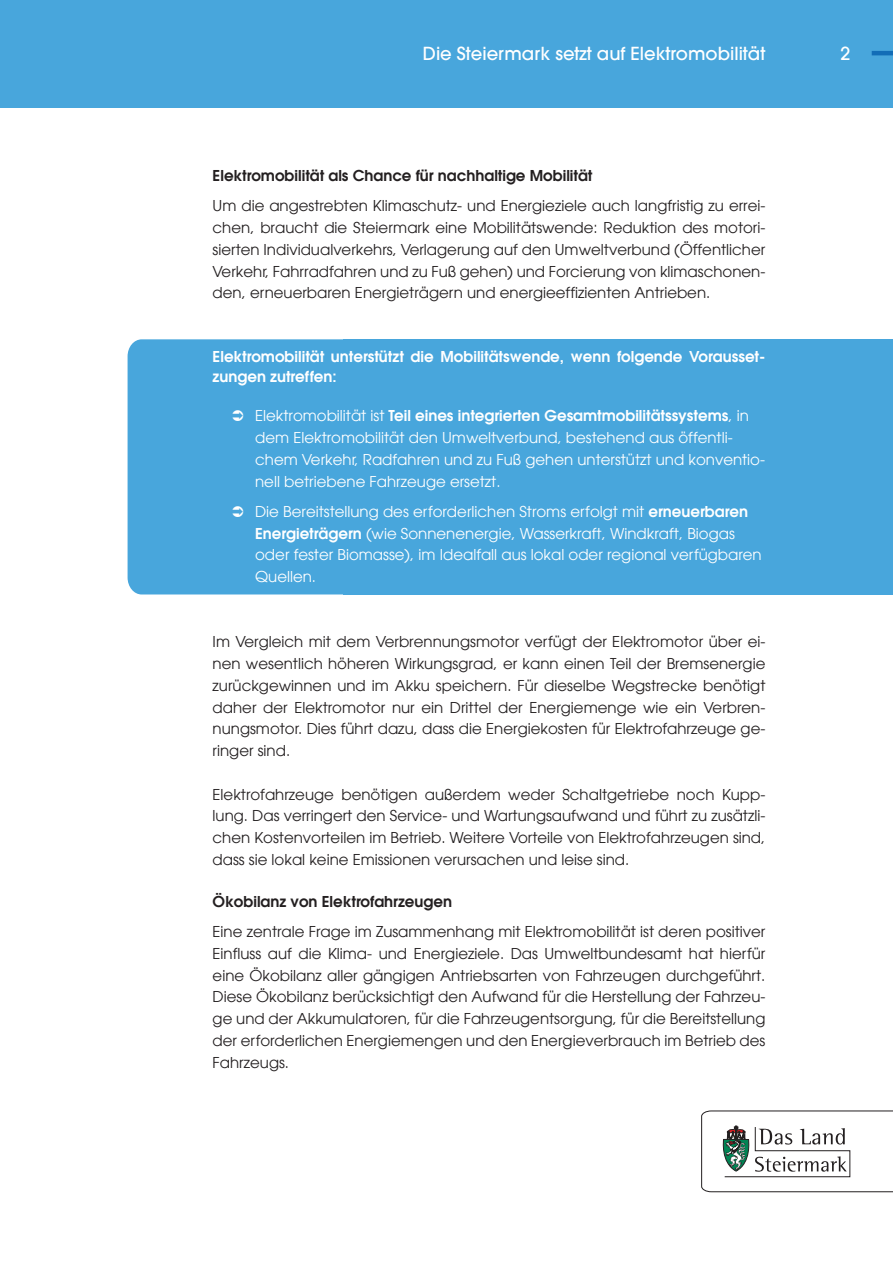
<style>
.page{position:relative;width:893px;height:1263px;background:#fff}
.page>*{position:absolute;margin:0;border:0;box-sizing:border-box;transform-origin:0 0}
.t1{font:500 18px "Avant Garde LT";color:#fff}
.t2{font:15px/21.8px "Avant Garde LT";color:#231f20;text-align:justify}
.t3{font:15px/21.8px "Avant Garde LT";color:#fff}
.t4{font:600 15px/20.2px "Avant Garde LT";color:#fff}
.t5{font:600 15px "Avant Garde LT";color:#231f20}
.s1{font-weight:600}
</style>
<div class="page">
<div style="left:1px;top:0;width:892px;height:107px;background:#48a6dc"></div>
<hr style="left:872px;top:51px;width:21px;height:4px;background:#126db7">
<svg style="left:701px;top:1110px;width:192px;height:82px"></svg>
<div style="left:128px;top:339px;width:215px;height:255px;background:#48a6dc"></div>
<div style="left:343px;top:339px;width:550px;height:255px;background:#48a6dc"></div>
<svg style="left:233px;top:410px;width:10px;height:11px"></svg>
<svg style="left:233px;top:506px;width:10px;height:11px"></svg>
<p class="t1" style="left:423px;top:42px;width:344px">Die Steiermark setzt auf Elektromobilität</p>
<p class="t1" style="left:840px;top:42px;width:11px">2</p>
<p class="t5" style="left:213px;top:166px;width:381px">Elektromobilität als Chance für nachhaltige Mobilität</p>
<p class="t2" style="left:213px;top:195px;width:554px">Um die angestrebten Klimaschutz- und Energieziele auch langfristig zu errei&shy;chen, braucht die Steiermark eine Mobilitätswende: Reduktion des motori&shy;sierten Individualverkehrs, Verlagerung auf den Umweltverbund (Öffentlicher Verkehr, Fahrradfahren und zu Fuß gehen) und Forcierung von klimaschonen&shy;den, erneuerbaren Energieträgern und energieeffizienten Antrieben.</p>
<p class="t4" style="left:213px;top:346px;width:554px">Elektromobilität unterstützt die Mobilitätswende, wenn folgende Vorausset&shy;zungen zutreffen:</p>
<p class="t3" style="left:255px;top:405px;width:511px">Elektromobilität ist <span class="s1">Teil eines integrierten Gesamtmobilitätssystems</span>, in dem Elektromobilität den Umweltverbund, bestehend aus öffentli&shy;chem Verkehr, Radfahren und zu Fuß gehen unterstützt und konventio&shy;nell betriebene Fahrzeuge ersetzt.</p>
<p class="t3" style="left:255px;top:500px;width:508px">Die Bereitstellung des erforderlichen Stroms erfolgt mit <span class="s1">erneuerbaren Energieträgern</span> (wie Sonnenenergie, Wasserkraft, Windkraft, Biogas oder fester Biomasse), im Idealfall aus lokal oder regional verfügbaren Quellen.</p>
<p class="t2" style="left:213px;top:631px;width:554px">Im Vergleich mit dem Verbrennungsmotor verfügt der Elektromotor über ei&shy;nen wesentlich höheren Wirkungsgrad, er kann einen Teil der Bremsenergie zurückgewinnen und im Akku speichern. Für dieselbe Wegstrecke benötigt daher der Elektromotor nur ein Drittel der Energiemenge wie ein Verbren&shy;nungsmotor. Dies führt dazu, dass die Energiekosten für Elektrofahrzeuge ge&shy;ringer sind.</p>
<p class="t2" style="left:213px;top:783px;width:554px">Elektrofahrzeuge benötigen außerdem weder Schaltgetriebe noch Kupp&shy;lung. Das verringert den Service- und Wartungsaufwand und führt zu zusätzli&shy;chen Kostenvorteilen im Betrieb. Weitere Vorteile von Elektrofahrzeugen sind, dass sie lokal keine Emissionen verursachen und leise sind.</p>
<p class="t5" style="left:213px;top:891px;width:241px">Ökobilanz von Elektrofahrzeugen</p>
<p class="t2" style="left:213px;top:921px;width:554px;text-align:left">Eine zentrale Frage im Zusammenhang mit Elektromobilität ist deren positiver Einfluss auf die Klima- und Energieziele. Das Umweltbundesamt hat hierfür eine Ökobilanz aller gängigen Antriebsarten von Fahrzeugen durchgeführt.<br>Diese Ökobilanz berücksichtigt den Aufwand für die Herstellung der Fahrzeu&shy;ge und der Akkumulatoren, für die Fahrzeugentsorgung, für die Bereitstellung der erforderlichen Energiemengen und den Energieverbrauch im Betrieb des Fahrzeugs.</p>
</div>
